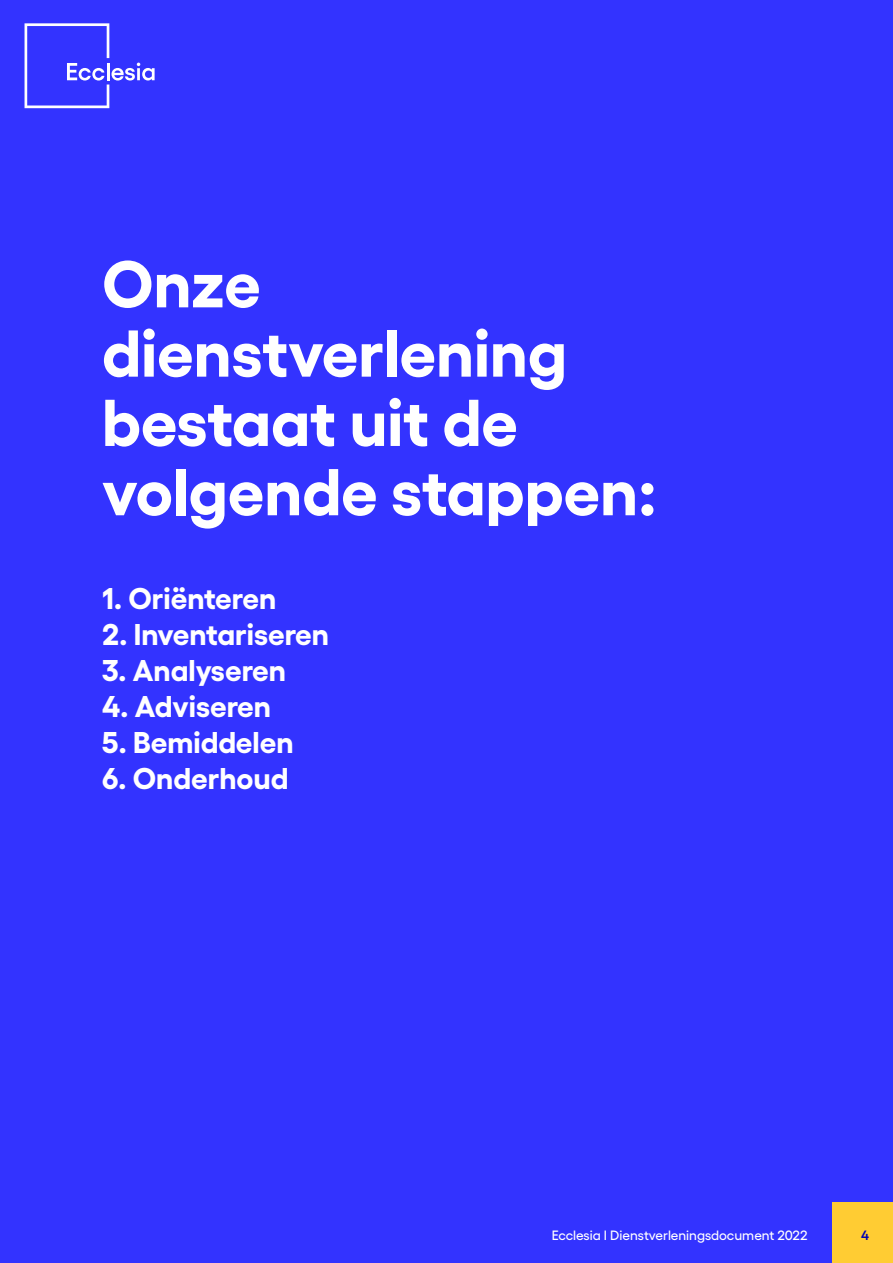
<style>
.page{position:relative;width:893px;height:1263px;background:#33f}
.page>*{position:absolute;margin:0;border:0;box-sizing:border-box;transform-origin:0 0}
.t1{font:700 66px/69.3px "Yellix";color:#fff}
.t2{font:700 30px "Yellix";color:#fff}
.t3{font:500 13.5px "Yellix";color:#fff}
.t4{font:600 13.5px "Yellix";color:#0000b4}
</style>
<div class="page">
<svg style="left:25px;top:23px;width:130px;height:85px"></svg>
<div style="left:832px;top:1202px;width:61px;height:61px;background:#fc3"></div>
<h1 class="t1" style="left:102px;top:242px;width:556px">Onze dienstverlening bestaat uit de volgende stappen:</h1>
<p class="t2" style="left:102px;top:575px;width:176px">1. Oriënteren</p>
<p class="t2" style="left:102px;top:611px;width:229px">2. Inventariseren</p>
<p class="t2" style="left:102px;top:647px;width:186px">3. Analyseren</p>
<p class="t2" style="left:102px;top:683px;width:171px">4. Adviseren</p>
<p class="t2" style="left:102px;top:719px;width:193px">5. Bemiddelen</p>
<p class="t2" style="left:102px;top:755px;width:188px">6. Onderhoud</p>
<p class="t3" style="left:552px;top:1224px;width:257px">Ecclesia I Dienstverleningsdocument 2022</p>
<p class="t4" style="left:861px;top:1224px;width:9px">4</p>
</div>
